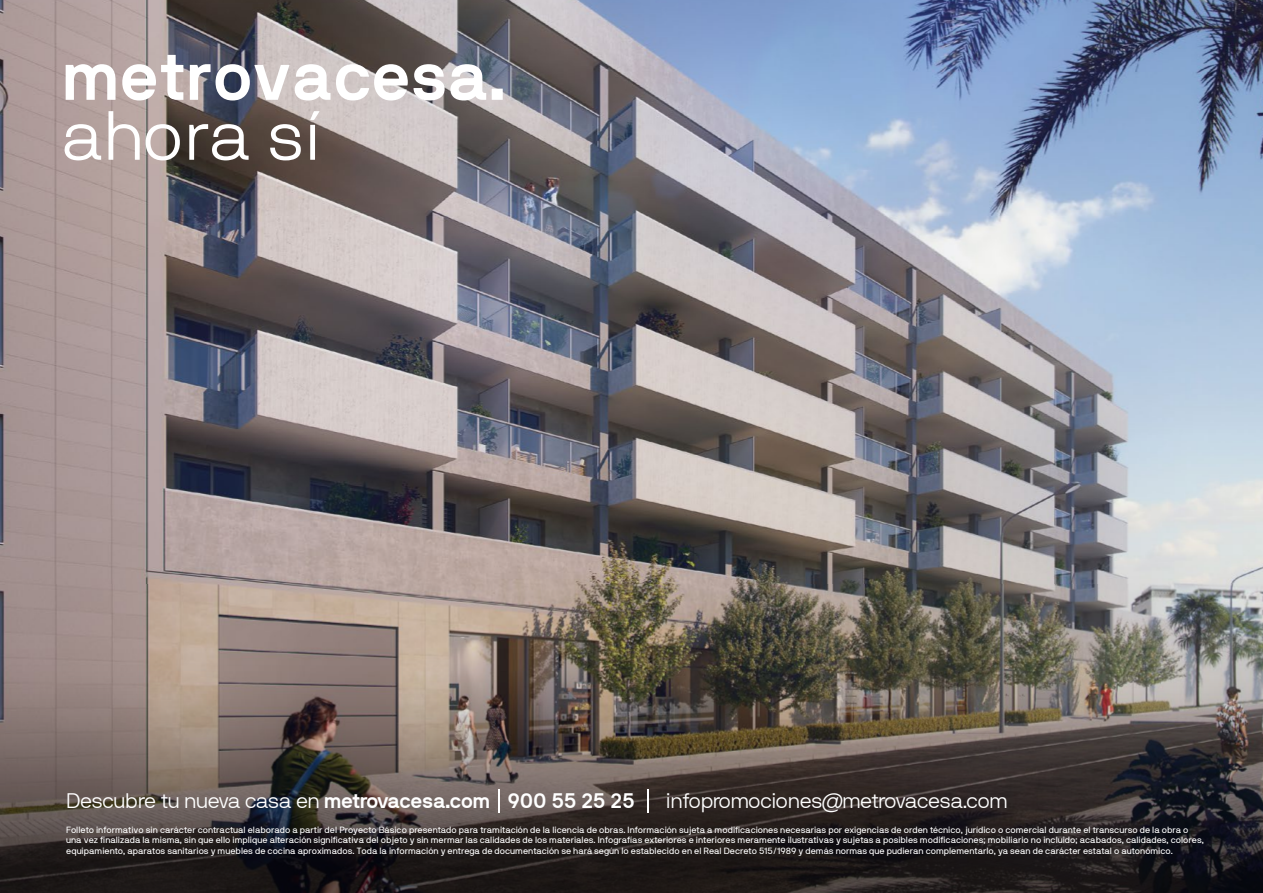
<style>
.page{position:relative;width:1263px;height:893px;background:#fff}
.page>*{position:absolute;margin:0;border:0;box-sizing:border-box;transform-origin:0 0}
.t1{font:69px "NB International Bold Webfont";color:#fff}
.t2{font:69px "NB International Light Webfont";color:#fff}
.t3{font:21px "NB International Bold Webfont";letter-spacing:-.02em;color:#fff}
.t4{font:21px "NB International Light Webfont";letter-spacing:-.03em;color:#fff}
.t5{font:9px/10.8px "NB International Regular Webfont";color:#fff}
.s1{font-family:"NB International Light Webfont"}
</style>
<div class="page">
<img style="left:0;top:0;width:1263px;height:585px">
<img style="left:0;top:585px;width:1263px;height:308px">
<svg style="left:499px;top:789px;width:1px;height:24px"></svg>
<svg style="left:648px;top:789px;width:1px;height:24px"></svg>
<h1 class="t1" style="left:62px;top:37px;width:446px">metrovacesa.</h1>
<h1 class="t2" style="left:62px;top:97px;width:261px">ahora sí</h1>
<h2 class="t3" style="left:66px;top:789px;width:570px"><span class="s1">Descubre tu nueva casa en</span> metrovacesa.com 900 55 25 25</h2>
<h2 class="t4" style="left:666px;top:789px;width:343px">infopromociones@metrovacesa.com</h2>
<p class="t5" style="left:66px;top:824px;width:1139px">Folleto informativo sin carácter contractual elaborado a partir del Proyecto Básico presentado para tramitación de la licencia de obras. Información sujeta a modificaciones necesarias por exigencias de orden técnico, jurídico o comercial durante el transcurso de la obra o una vez finalizada la misma, sin que ello implique alteración significativa del objeto y sin mermar las calidades de los materiales. Infografías exteriores e interiores meramente ilustrativas y sujetas a posibles modificaciones; mobiliario no incluido; acabados, calidades, colores, equipamiento, aparatos sanitarios y muebles de cocina aproximados. Toda la información y entrega de documentación se hará según lo establecido en el Real Decreto 515/1989 y demás normas que pudieran complementarlo, ya sean de carácter estatal o autonómico.</p>
</div>
